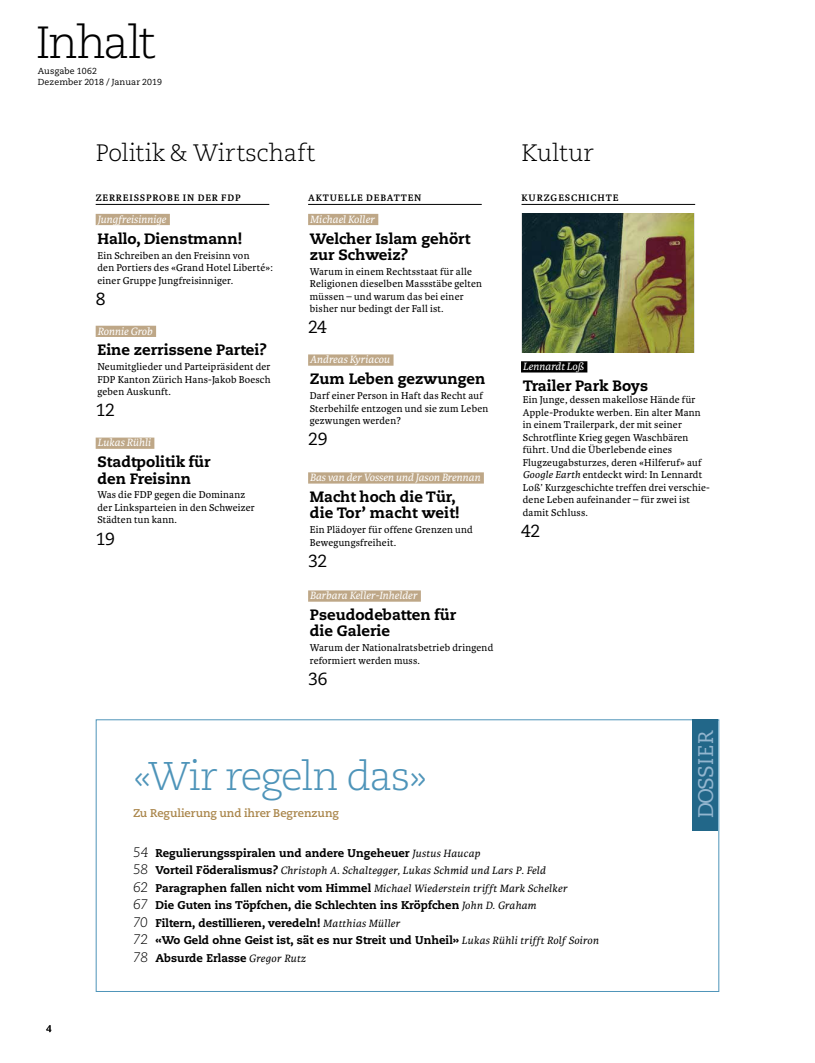
<style>
.page{position:relative;width:815px;height:1063px;background:#fff}
.page>*{position:absolute;margin:0;border:0;box-sizing:border-box;transform-origin:0 0}
.t1{font:300 45px "Caecilia";letter-spacing:-.05em;color:#000}
.t2{font:300 40px "Caecilia";letter-spacing:-.035em;color:#4e94b9}
.t3{font:300 23.75px "Caecilia";color:#000}
.t4{font:21.12px "Caecilia";letter-spacing:-.015em;color:#93b6cf}
.t5{font:17.5px "Caecilia";letter-spacing:-.01em;color:#000}
.t6{font:800 15px/16.2px "Caecilia";color:#000}
.t7{font:800 11.25px/17.5px "Caecilia";color:#000}
.t8{font:italic 11.25px/17.5px "Karmina";letter-spacing:.02em;color:#000}
.t9{font:italic 11.25px "Karmina Basic";color:#fff}
.t10{font:700 11.25px "Caecilia";letter-spacing:-.005em;color:#a9854a}
.t11{font:11.25px "Karmina Basic";color:#000}
.t12{font:10.62px/12.5px "Karmina Basic";letter-spacing:.02em;color:#000}
.t13{font:700 10px "Karmina Basic";letter-spacing:.09em;color:#000}
.t14{font:8.75px/11.2px "Caecilia";letter-spacing:.01em;color:#000}
.s1{font-style:italic}
.s2{font-weight:300;font-style:italic;font-size:13.75px}
.s3{font-family:"Karmina";font-weight:400;font-style:italic}
.s4{font-family:"Caecilia";font-weight:300;font-size:13.75px}
.s5{font-family:"Caecilia";font-weight:800;font-style:normal}
</style>
<div class="page">
<div style="left:96px;top:719px;width:623px;height:273px;border:1px solid #4e94b9"></div>
<hr style="left:522px;top:204px;width:173px;height:1px;background:#000">
<hr style="left:308px;top:204px;width:174px;height:1px;background:#000">
<div style="left:308px;top:214px;width:70px;height:11px;background:#bea787"></div>
<div style="left:308px;top:354px;width:86px;height:12px;background:#bea787"></div>
<div style="left:308px;top:472px;width:176px;height:12px;background:#bea787"></div>
<div style="left:308px;top:590px;width:113px;height:12px;background:#bea787"></div>
<hr style="left:96px;top:204px;width:173px;height:1px;background:#000">
<div style="left:96px;top:214px;width:74px;height:11px;background:#bea787"></div>
<div style="left:96px;top:326px;width:60px;height:11px;background:#bea787"></div>
<div style="left:96px;top:438px;width:58px;height:11px;background:#bea787"></div>
<img style="left:522px;top:213px;width:172px;height:139px">
<div style="left:521px;top:361px;width:66px;height:12px;background:#000"></div>
<div style="left:693px;top:719px;width:25px;height:112px;background:#226789"></div>
<h1 class="t1" style="left:35px;top:17px;width:122px">Inhalt</h1>
<p class="t14" style="left:38px;top:65px;width:126px">Ausgabe 1062<br>Dezember 2018 / Januar 2019</p>
<h3 class="t3" style="left:96px;top:140px;width:221px">Politik&amp; Wirtschaft</h3>
<h3 class="t3" style="left:522px;top:140px;width:74px">Kultur</h3>
<p class="t13" style="left:96px;top:192px;width:146px">ZERREISSPROBE IN DER FDP</p>
<p class="t9" style="left:97px;top:213px;width:70px">Jungfreisinnige</p>
<h3 class="t6" style="left:97px;top:230px;width:146px">Hallo, Dienstmann!</h3>
<p class="t12" style="left:97px;top:249px;width:177px">Ein Schreiben an den Freisinn von<br>den Portiers des «Grand Hotel Liberté»: einer Gruppe Jungfreisinniger.</p>
<h3 class="t5" style="left:96px;top:288px;width:11px">8</h3>
<p class="t9" style="left:97px;top:325px;width:57px">Ronnie Grob</p>
<h3 class="t6" style="left:97px;top:342px;width:171px">Eine zerrissene Partei?</h3>
<p class="t12" style="left:97px;top:361px;width:175px;text-align:justify">Neumitglieder und Parteipräsident der FDP Kanton Zürich Hans-Jakob Boesch geben Auskunft.</p>
<h3 class="t5" style="left:96px;top:400px;width:21px">12</h3>
<p class="t9" style="left:97px;top:437px;width:55px">Lukas Rühli</p>
<h3 class="t6" style="left:97px;top:454px;width:115px">Stadtpolitik für den Freisinn</h3>
<p class="t12" style="left:97px;top:489px;width:159px">Was die FDP gegen die Dominanz der Linksparteien in den Schweizer<br>Städten tun kann.</p>
<h3 class="t5" style="left:96px;top:528px;width:21px">19</h3>
<p class="t13" style="left:308px;top:192px;width:115px">AKTUELLE DEBATTEN</p>
<p class="t9" style="left:310px;top:213px;width:66px">Michael Koller</p>
<h3 class="t6" style="left:310px;top:230px;width:162px">Welcher Islam gehört zur Schweiz?</h3>
<p class="t12" style="left:310px;top:265px;width:174px">Warum in einem Rechtsstaat für alle Religionen dieselben Massstäbe gelten müssen – und warum das bei einer bisher nur bedingt der Fall ist.</p>
<h3 class="t5" style="left:308px;top:317px;width:20px">24</h3>
<p class="t9" style="left:310px;top:353px;width:82px">Andreas Kyriacou</p>
<h3 class="t6" style="left:310px;top:371px;width:177px">Zum Leben gezwungen</h3>
<p class="t12" style="left:310px;top:390px;width:180px">Darf einer Person in Haft das Recht auf<br>Sterbehilfe entzogen und sie zum Leben gezwungen werden?</p>
<h3 class="t5" style="left:308px;top:429px;width:21px">29</h3>
<p class="t9" style="left:310px;top:471px;width:172px">Bas van der Vossen und Jason Brennan</p>
<h3 class="t6" style="left:310px;top:489px;width:151px">Macht hoch die Tür, die Tor’ macht weit!</h3>
<p class="t12" style="left:310px;top:524px;width:164px">Ein Plädoyer für offene Grenzen und<br>Bewegungsfreiheit.</p>
<h3 class="t5" style="left:308px;top:551px;width:21px">32</h3>
<p class="t9" style="left:310px;top:589px;width:109px">Barbara Keller-Inhelder</p>
<h3 class="t6" style="left:310px;top:607px;width:148px">Pseudodebatten für die Galerie</h3>
<p class="t12" style="left:310px;top:642px;width:185px">Warum der Nationalratsbetrieb dringend reformiert werden muss.</p>
<h3 class="t5" style="left:308px;top:669px;width:21px">36</h3>
<h2 class="t2" style="left:133px;top:754px;width:296px">«Wir regeln das»</h2>
<p class="t10" style="left:133px;top:807px;width:207px">Zu Regulierung und ihrer Begrenzung</p>
<p class="t13" style="left:522px;top:192px;width:98px">KURZGESCHICHTE</p>
<p class="t9" style="left:523px;top:360px;width:63px">Lennardt Loß</p>
<h3 class="t6" style="left:523px;top:378px;width:127px">Trailer Park Boys</h3>
<p class="t12" style="left:523px;top:394px;width:189px">Ein Junge, dessen makellose Hände für Apple-Produkte werben. Ein alter Mann in einem Trailerpark, der mit seiner Schrotflinte Krieg gegen Waschbären führt. Und die Überlebende eines Flugzeugabsturzes, deren «Hilferuf» auf <span class="s1">Google Earth</span> entdeckt wird: In Lennardt Loß’ Kurzgeschichte treffen drei verschie&shy;dene Leben aufeinander – für zwei ist damit Schluss.</p>
<h3 class="t5" style="left:521px;top:521px;width:21px">42</h3>
<h3 class="t4" style="left:694px;top:818px;width:90px;rotate:-90deg">DOSSIER</h3>
<p class="t11" style="left:46px;top:1021px;width:7px">4</p>
<p class="t7" style="left:133px;top:844px;width:349px"><span class="s2">54</span> Regulierungsspiralen und andere Ungeheuer <span class="s3">Justus Haucap</span></p>
<p class="t8" style="left:133px;top:862px;width:436px"><span class="s4">58</span> <span class="s5">Vorteil Föderalismus?</span> Christoph A. Schaltegger, Lukas Schmid und Lars P. Feld<br><span class="s4">62</span> <span class="s5">Paragraphen fallen nicht vom Himmel</span> Michael Wiederstein trifft Mark Schelker</p>
<p class="t7" style="left:133px;top:897px;width:467px"><span class="s2">67</span> Die Guten ins Töpfchen, die Schlechten ins Kröpfchen <span class="s3">John D. Graham<br></span><span class="s2">70</span> Filtern, destillieren, veredeln! <span class="s3">Matthias Müller<br></span><span class="s2">72</span> «Wo Geld ohne Geist ist, sät es nur Streit und Unheil» <span class="s3">Lukas Rühli trifft Rolf Soiron </span><span class="s2">78</span> Absurde Erlasse <span class="s3">Gregor Rutz</span></p>
</div>
